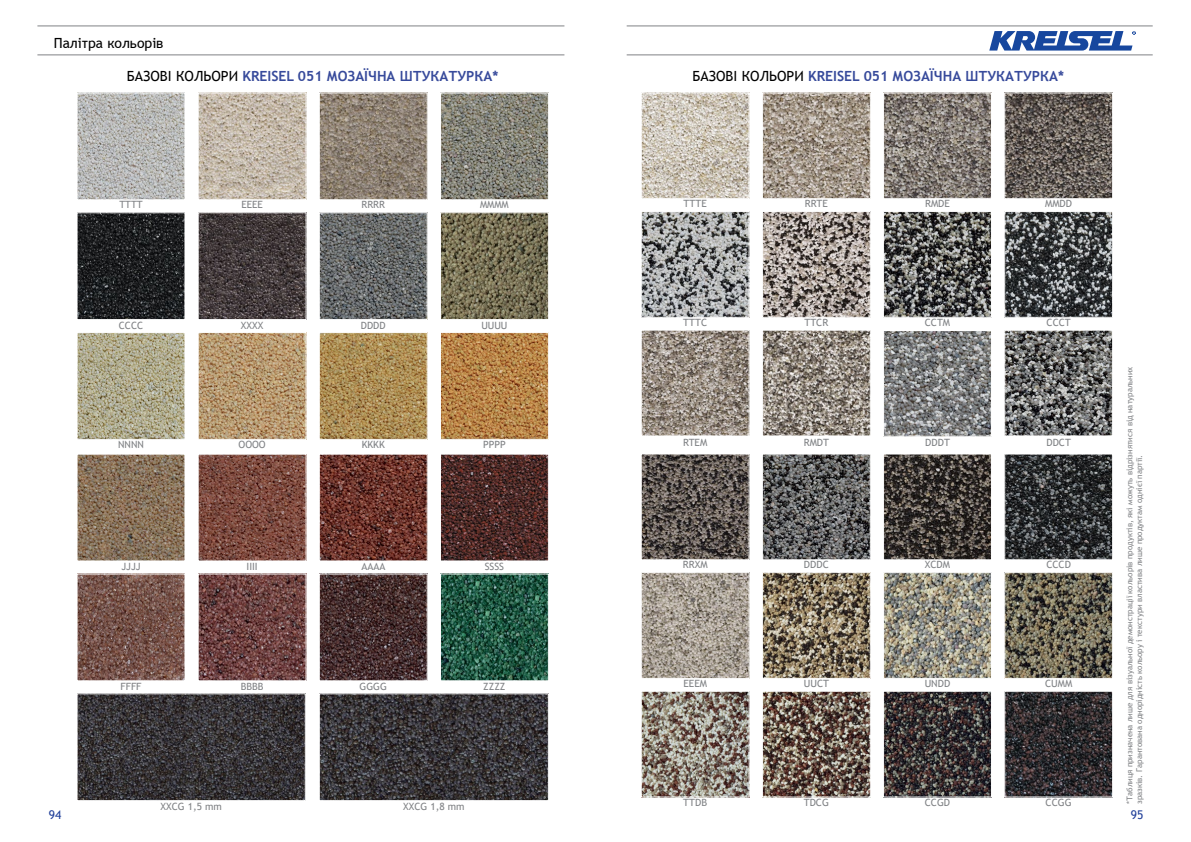
<style>
.page{position:relative;width:1191px;height:842px;background:#fff}
.page>*{position:absolute;margin:0;border:0;box-sizing:border-box;transform-origin:0 0}
.t1{font:700 14px "Trebuchet MS";color:#374a9b}
.t2{font:14px "Trebuchet MS";color:#000}
.t3{font:12px "Trebuchet MS";color:#21409a}
.t4{font:10px "Trebuchet MS";color:#808285}
.t5{font:8px/9.6px "Trebuchet MS";color:#808285}
.s1{font-weight:400;color:#000}
</style>
<div class="page">
<hr style="left:37px;top:55px;width:527px;height:1px;background:#808285">
<hr style="left:37px;top:26px;width:527px;height:1px;background:#808285">
<hr style="left:626px;top:55px;width:526px;height:1px;background:#808285">
<hr style="left:626px;top:26px;width:526px;height:1px;background:#808285">
<svg style="left:989px;top:31px;width:146px;height:20px"></svg>
<img style="left:79px;top:95px;width:104px;height:103px">
<div style="left:77px;top:93px;width:108px;height:107px;border:1px solid #fff"></div>
<img style="left:200px;top:95px;width:104px;height:103px">
<div style="left:198px;top:93px;width:108px;height:107px;border:1px solid #fff"></div>
<img style="left:321px;top:95px;width:104px;height:103px">
<div style="left:319px;top:93px;width:108px;height:107px;border:1px solid #fff"></div>
<img style="left:442px;top:95px;width:105px;height:103px">
<div style="left:440px;top:93px;width:109px;height:107px;border:1px solid #fff"></div>
<img style="left:79px;top:214px;width:104px;height:104px">
<div style="left:77px;top:212px;width:108px;height:108px;border:1px solid #fff"></div>
<img style="left:200px;top:214px;width:104px;height:104px">
<div style="left:198px;top:212px;width:108px;height:108px;border:1px solid #fff"></div>
<img style="left:321px;top:214px;width:104px;height:104px">
<div style="left:319px;top:212px;width:108px;height:108px;border:1px solid #fff"></div>
<img style="left:442px;top:214px;width:105px;height:104px">
<div style="left:440px;top:212px;width:109px;height:108px;border:1px solid #fff"></div>
<img style="left:79px;top:334px;width:104px;height:104px">
<div style="left:77px;top:332px;width:108px;height:108px;border:1px solid #fff"></div>
<img style="left:200px;top:334px;width:104px;height:104px">
<div style="left:198px;top:332px;width:108px;height:108px;border:1px solid #fff"></div>
<img style="left:321px;top:334px;width:104px;height:104px">
<div style="left:319px;top:332px;width:108px;height:108px;border:1px solid #fff"></div>
<img style="left:442px;top:334px;width:105px;height:104px">
<div style="left:440px;top:332px;width:109px;height:108px;border:1px solid #fff"></div>
<img style="left:79px;top:456px;width:104px;height:103px">
<img style="left:200px;top:456px;width:104px;height:103px">
<img style="left:321px;top:456px;width:104px;height:103px">
<img style="left:442px;top:456px;width:105px;height:103px">
<div style="left:440px;top:454px;width:109px;height:107px;border:1px solid #fff"></div>
<img style="left:79px;top:695px;width:225px;height:104px">
<div style="left:77px;top:693px;width:229px;height:108px;border:1px solid #fff"></div>
<img style="left:321px;top:695px;width:226px;height:104px">
<div style="left:319px;top:693px;width:230px;height:108px;border:1px solid #fff"></div>
<img style="left:79px;top:576px;width:104px;height:103px">
<img style="left:200px;top:576px;width:104px;height:103px">
<div style="left:198px;top:574px;width:108px;height:107px;border:1px solid #fff"></div>
<img style="left:321px;top:576px;width:104px;height:103px">
<div style="left:319px;top:574px;width:108px;height:107px;border:1px solid #fff"></div>
<img style="left:442px;top:576px;width:105px;height:103px">
<div style="left:440px;top:574px;width:109px;height:107px;border:1px solid #fff"></div>
<img style="left:643px;top:456px;width:104px;height:102px">
<div style="left:641px;top:454px;width:108px;height:106px;border:1px solid #fff"></div>
<img style="left:643px;top:574px;width:104px;height:103px">
<div style="left:641px;top:572px;width:108px;height:107px;border:1px solid #fff"></div>
<img style="left:643px;top:693px;width:104px;height:102px">
<div style="left:641px;top:691px;width:108px;height:106px;border:1px solid #fff"></div>
<img style="left:764px;top:456px;width:104px;height:102px">
<div style="left:762px;top:454px;width:108px;height:106px;border:1px solid #fff"></div>
<img style="left:764px;top:574px;width:104px;height:103px">
<div style="left:762px;top:572px;width:108px;height:107px;border:1px solid #fff"></div>
<img style="left:764px;top:693px;width:104px;height:102px">
<div style="left:762px;top:691px;width:108px;height:106px;border:1px solid #fff"></div>
<img style="left:885px;top:456px;width:104px;height:102px">
<div style="left:883px;top:454px;width:108px;height:106px;border:1px solid #fff"></div>
<img style="left:885px;top:574px;width:104px;height:103px">
<div style="left:883px;top:572px;width:108px;height:107px;border:1px solid #fff"></div>
<img style="left:885px;top:693px;width:104px;height:102px">
<div style="left:883px;top:691px;width:108px;height:106px;border:1px solid #fff"></div>
<img style="left:1006px;top:456px;width:105px;height:102px">
<div style="left:1004px;top:454px;width:109px;height:106px;border:1px solid #fff"></div>
<img style="left:1006px;top:574px;width:105px;height:103px">
<div style="left:1004px;top:572px;width:109px;height:107px;border:1px solid #fff"></div>
<img style="left:1006px;top:693px;width:105px;height:102px">
<div style="left:1004px;top:691px;width:109px;height:106px;border:1px solid #fff"></div>
<img style="left:643px;top:95px;width:104px;height:102px">
<div style="left:641px;top:93px;width:108px;height:106px;border:1px solid #fff"></div>
<img style="left:643px;top:213px;width:104px;height:103px">
<div style="left:641px;top:211px;width:108px;height:107px;border:1px solid #fff"></div>
<img style="left:643px;top:332px;width:104px;height:102px">
<div style="left:641px;top:330px;width:108px;height:106px;border:1px solid #fff"></div>
<img style="left:764px;top:95px;width:104px;height:102px">
<div style="left:762px;top:93px;width:108px;height:106px;border:1px solid #fff"></div>
<img style="left:764px;top:213px;width:104px;height:103px">
<div style="left:762px;top:211px;width:108px;height:107px;border:1px solid #fff"></div>
<img style="left:764px;top:332px;width:104px;height:102px">
<div style="left:762px;top:330px;width:108px;height:106px;border:1px solid #fff"></div>
<img style="left:885px;top:95px;width:104px;height:102px">
<div style="left:883px;top:93px;width:108px;height:106px;border:1px solid #fff"></div>
<img style="left:885px;top:213px;width:104px;height:103px">
<div style="left:883px;top:211px;width:108px;height:107px;border:1px solid #fff"></div>
<img style="left:1006px;top:95px;width:105px;height:102px">
<div style="left:1004px;top:93px;width:109px;height:106px;border:1px solid #fff"></div>
<img style="left:1006px;top:213px;width:105px;height:103px">
<div style="left:1004px;top:211px;width:109px;height:107px;border:1px solid #fff"></div>
<img style="left:1006px;top:332px;width:105px;height:102px">
<div style="left:1004px;top:330px;width:109px;height:106px;border:1px solid #fff"></div>
<img style="left:885px;top:332px;width:104px;height:103px">
<div style="left:883px;top:330px;width:108px;height:107px;border:1px solid #fff"></div>
<h1 class="t2" style="left:54px;top:34px;width:111px">Палітра кольорів</h1>
<h1 class="t1" style="left:127px;top:68px;width:373px"><span class="s1">БАЗОВІ КОЛЬОРИ</span> KREISEL 051 МОЗАЇЧНА ШТУКАТУРКА*</h1>
<h1 class="t1" style="left:692px;top:68px;width:373px"><span class="s1">БАЗОВІ КОЛЬОРИ</span> KREISEL 051 МОЗАЇЧНА ШТУКАТУРКА*</h1>
<p class="t4" style="left:119px;top:198px;width:25px">TTTT</p>
<p class="t4" style="left:241px;top:198px;width:23px">EEEE</p>
<p class="t4" style="left:361px;top:198px;width:25px">RRRR</p>
<p class="t4" style="left:480px;top:198px;width:30px">MMMM</p>
<p class="t4" style="left:683px;top:197px;width:25px">TTTE</p>
<p class="t4" style="left:805px;top:197px;width:24px">RRTE</p>
<p class="t4" style="left:925px;top:197px;width:26px">RMDE</p>
<p class="t4" style="left:1045px;top:197px;width:28px">MMDD</p>
<p class="t4" style="left:119px;top:319px;width:26px">CCCC</p>
<p class="t4" style="left:241px;top:319px;width:24px">XXXX</p>
<p class="t4" style="left:361px;top:319px;width:26px">DDDD</p>
<p class="t4" style="left:481px;top:319px;width:28px">UUUU</p>
<p class="t4" style="left:683px;top:316px;width:25px">TTTC</p>
<p class="t4" style="left:804px;top:316px;width:25px">TTCR</p>
<p class="t4" style="left:924px;top:316px;width:27px">CCTM</p>
<p class="t4" style="left:1046px;top:316px;width:26px">CCCT</p>
<p class="t5" style="left:1124px;top:804px;width:439px;rotate:-90deg">*Таблиця призначена лише для візуальної демонстрації кольорів продуктів, які можуть відрізнятися від натуральних зразків. Гарантована однорідність кольору і текстури властива лише продуктам однієї партії.</p>
<p class="t4" style="left:1046px;top:436px;width:26px">DDCT</p>
<p class="t4" style="left:683px;top:436px;width:26px">RTEM</p>
<p class="t4" style="left:803px;top:436px;width:27px">RMDT</p>
<p class="t4" style="left:925px;top:436px;width:26px">DDDT</p>
<p class="t4" style="left:118px;top:439px;width:27px">NNNN</p>
<p class="t4" style="left:238px;top:439px;width:29px">OOOO</p>
<p class="t4" style="left:362px;top:439px;width:25px">KKKK</p>
<p class="t4" style="left:483px;top:439px;width:24px">PPPP</p>
<p class="t4" style="left:804px;top:558px;width:26px">DDDC</p>
<p class="t4" style="left:925px;top:558px;width:27px">XCDM</p>
<p class="t4" style="left:1046px;top:558px;width:26px">CCCD</p>
<p class="t4" style="left:683px;top:558px;width:26px">RRXM</p>
<p class="t4" style="left:121px;top:560px;width:21px">JJJJ</p>
<p class="t4" style="left:246px;top:560px;width:13px">IIII</p>
<p class="t4" style="left:362px;top:560px;width:25px">AAAA</p>
<p class="t4" style="left:485px;top:560px;width:21px">SSSS</p>
<p class="t4" style="left:804px;top:678px;width:27px">UUCT</p>
<p class="t4" style="left:1045px;top:678px;width:29px">CUMM</p>
<p class="t4" style="left:924px;top:678px;width:27px">UNDD</p>
<p class="t4" style="left:683px;top:678px;width:25px">EEEM</p>
<p class="t4" style="left:120px;top:680px;width:23px">FFFF</p>
<p class="t4" style="left:241px;top:680px;width:24px">BBBB</p>
<p class="t4" style="left:360px;top:680px;width:29px">GGGG</p>
<p class="t4" style="left:483px;top:680px;width:24px">ZZZZ</p>
<p class="t4" style="left:803px;top:796px;width:27px">TDCG</p>
<p class="t4" style="left:924px;top:796px;width:27px">CCGD</p>
<p class="t4" style="left:1045px;top:796px;width:27px">CCGG</p>
<p class="t4" style="left:683px;top:796px;width:25px">TTDB</p>
<p class="t4" style="left:160px;top:800px;width:63px">XXCG 1,5 mm</p>
<p class="t4" style="left:403px;top:800px;width:63px">XXCG 1,8 mm</p>
<p class="t3" style="left:49px;top:807px;width:14px">94</p>
<p class="t3" style="left:1130px;top:807px;width:14px">95</p>
</div>
